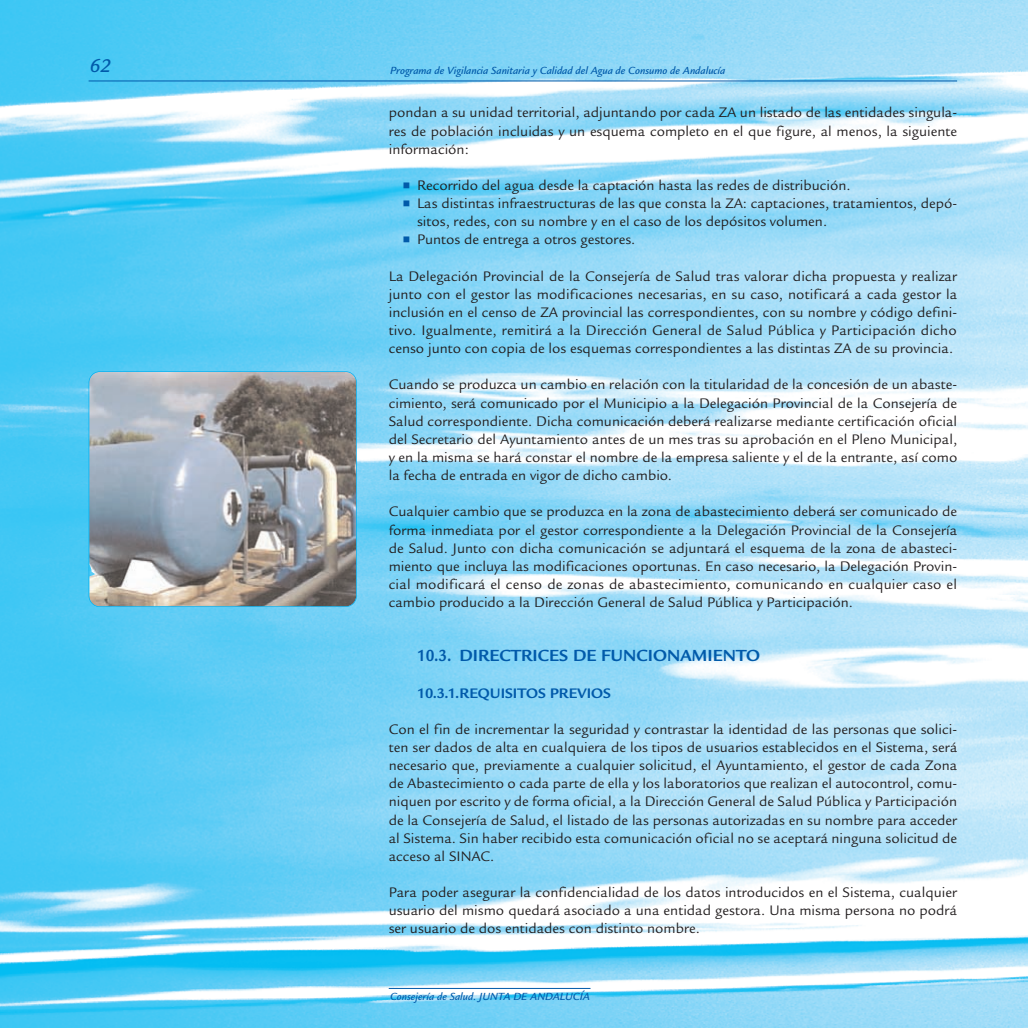
<style>
.page{position:relative;width:1028px;height:1028px;background:#fff}
.page>*{position:absolute;margin:0;border:0;box-sizing:border-box;transform-origin:0 0}
.t1{font:italic 500 20px "Legacy Sans";color:#015aaa}
.t2{font:700 17.5px "Legacy Sans";color:#015aaa;scale:.9 1}
.t3{font:15px/18.1px "Legacy Sans";color:#231f20;text-align:justify}
.t4{font:700 15px "Legacy Sans";color:#015aaa}
.t5{font:italic 500 11.25px "Legacy Sans";color:#015aaa}
.s1{color:#015aaa}
</style>
<div class="page">
<img style="left:0;top:0;width:1028px;height:1028px">
<hr style="left:389px;top:988px;width:201px;height:1px;background:#015aaa">
<hr style="left:89px;top:80px;width:868px;height:1px;background:#015aaa">
<img style="left:89px;top:372px;width:267px;height:234px">
<div style="left:89px;top:371px;width:268px;height:236px;border:1px solid #00aeef;border-radius:11px"></div>
<h1 class="t1" style="left:90px;top:58px;width:23px">62</h1>
<p class="t5" style="left:390px;top:66px;width:337px">Programa de Vigilancia Sanitaria y Calidad del Agua de Consumo de Andalucía</p>
<p class="t3" style="left:389px;top:105px;width:570px">pondan a su unidad territorial, adjuntando por cada ZA un listado de las entidades singula&shy;res de población incluidas y un esquema completo en el que figure, al menos, la siguiente información:</p>
<p class="t3" style="left:403px;top:178px;width:449px"><span class="s1">■</span> Recorrido del agua desde la captación hasta las redes de distribución.</p>
<p class="t3" style="left:417px;top:196px;width:541px;text-indent:-14px"><span class="s1">■</span> Las distintas infraestructuras de las que consta la ZA: captaciones, tratamientos, depó&shy;sitos, redes, con su nombre y en el caso de los depósitos volumen.</p>
<p class="t3" style="left:403px;top:232px;width:234px"><span class="s1">■</span> Puntos de entrega a otros gestores.</p>
<p class="t3" style="left:389px;top:268px;width:570px">La Delegación Provincial de la Consejería de Salud tras valorar dicha propuesta y realizar junto con el gestor las modificaciones necesarias, en su caso, notificará a cada gestor la inclusión en el censo de ZA provincial las correspondientes, con su nombre y código defini&shy;tivo. Igualmente, remitirá a la Dirección General de Salud Pública y Participación dicho censo junto con copia de los esquemas correspondientes a las distintas ZA de su provincia.</p>
<p class="t3" style="left:389px;top:377px;width:570px">Cuando se produzca un cambio en relación con la titularidad de la concesión de un abaste&shy;cimiento, será comunicado por el Municipio a la Delegación Provincial de la Consejería de Salud correspondiente. Dicha comunicación deberá realizarse mediante certificación oficial del Secretario del Ayuntamiento antes de un mes tras su aprobación en el Pleno Municipal, y en la misma se hará constar el nombre de la empresa saliente y el de la entrante, así como la fecha de entrada en vigor de dicho cambio.</p>
<p class="t3" style="left:389px;top:504px;width:570px">Cualquier cambio que se produzca en la zona de abastecimiento deberá ser comunicado de forma inmediata por el gestor correspondiente a la Delegación Provincial de la Consejería de Salud. Junto con dicha comunicación se adjuntará el esquema de la zona de abasteci&shy;miento que incluya las modificaciones oportunas. En caso necesario, la Delegación Provin&shy;cial modificará el censo de zonas de abastecimiento, comunicando en cualquier caso el cambio producido a la Dirección General de Salud Pública y Participación.</p>
<p class="t2" style="left:417px;top:649px;width:383px">10.3. DIRECTRICES DE FUNCIONAMIENTO</p>
<p class="t4" style="left:417px;top:687px;width:195px">10.3.1.REQUISITOS PREVIOS</p>
<p class="t3" style="left:389px;top:721px;width:570px">Con el fin de incrementar la seguridad y contrastar la identidad de las personas que solici&shy;ten ser dados de alta en cualquiera de los tipos de usuarios establecidos en el Sistema, será necesario que, previamente a cualquier solicitud, el Ayuntamiento, el gestor de cada Zona de Abastecimiento o cada parte de ella y los laboratorios que realizan el autocontrol, comu&shy;niquen por escrito y de forma oficial, a la Dirección General de Salud Pública y Participación de la Consejería de Salud, el listado de las personas autorizadas en su nombre para acceder al Sistema. Sin haber recibido esta comunicación oficial no se aceptará ninguna solicitud de acceso al SINAC.</p>
<p class="t3" style="left:389px;top:884px;width:570px">Para poder asegurar la confidencialidad de los datos introducidos en el Sistema, cualquier usuario del mismo quedará asociado a una entidad gestora. Una misma persona no podrá ser usuario de dos entidades con distinto nombre.</p>
<p class="t5" style="left:390px;top:992px;width:201px">Consejería de Salud. JUNTA DE ANDALUCÍA</p>
</div>
